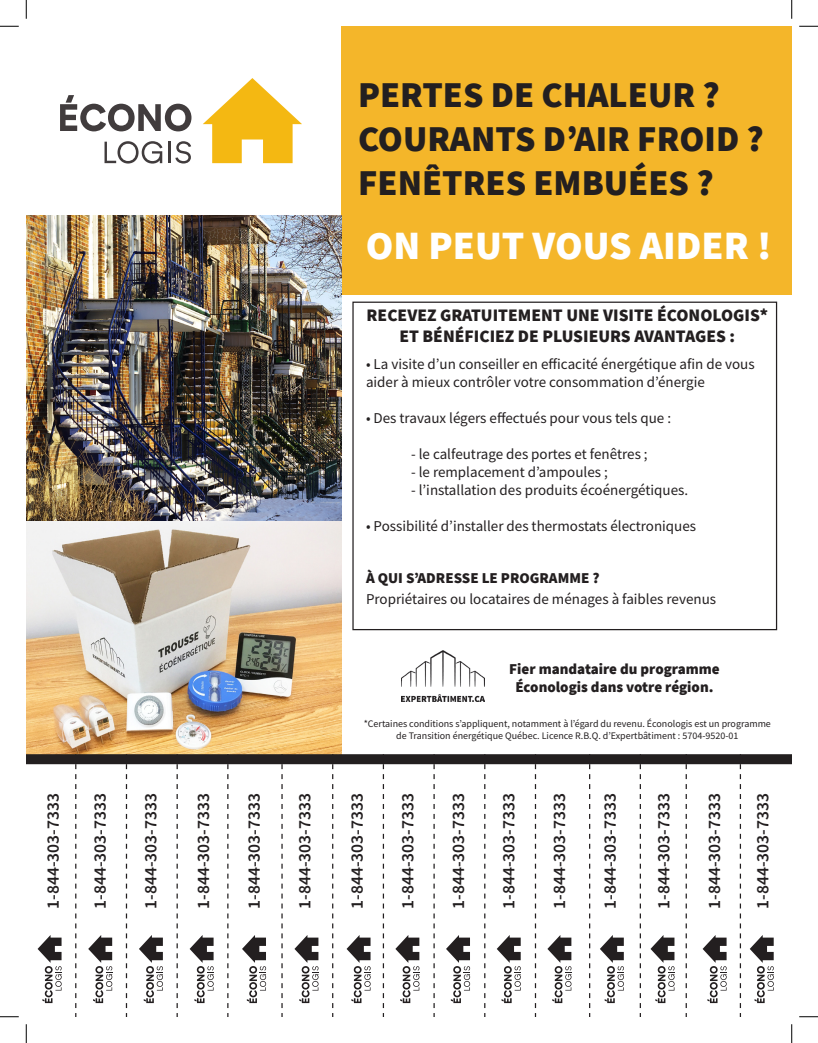
<style>
.page{position:relative;width:818px;height:1043px;background:#fff}
.page>*{position:absolute;margin:0;border:0;box-sizing:border-box;transform-origin:0 0}
.t1{font:900 40px "Source Sans Pro";color:#fff}
.t2{font:900 36.25px "Source Sans Pro";color:#231f20}
.t3{font:600 17.5px "Source Sans Pro";color:#231f20}
.t4{font:900 17.5px/21px "Source Sans Pro";color:#231f20;text-align:center}
.t5{font:15px/18px "Source Sans Pro";color:#231f20}
.t6{font:900 15px "Source Sans Pro";color:#231f20}
.t7{font:10px/12px "Source Sans Pro";color:#231f20;text-align:center}
</style>
<div class="page">
<div style="left:341px;top:26px;width:450px;height:268px;background:#f4b62a"></div>
<svg style="left:60px;top:95px;width:131px;height:36px"></svg>
<svg style="left:104px;top:141px;width:58px;height:23px"></svg>
<hr style="left:168px;top:142px;width:3px;height:21px;background:#413c3d">
<svg style="left:175px;top:141px;width:16px;height:22px"></svg>
<svg style="left:203px;top:78px;width:99px;height:85px"></svg>
<img style="left:26px;top:215px;width:315px;height:539px">
<div style="left:26px;top:754px;width:765px;height:10px;background:#231f20"></div>
<svg style="left:75px;top:754px;width:1px;height:262px"></svg>
<svg style="left:383px;top:764px;width:1px;height:252px"></svg>
<svg style="left:176px;top:754px;width:2px;height:262px"></svg>
<svg style="left:484px;top:754px;width:1px;height:262px"></svg>
<svg style="left:281px;top:754px;width:1px;height:262px"></svg>
<svg style="left:589px;top:764px;width:1px;height:252px"></svg>
<svg style="left:739px;top:754px;width:2px;height:262px"></svg>
<svg style="left:126px;top:764px;width:1px;height:252px"></svg>
<svg style="left:433px;top:754px;width:1px;height:262px"></svg>
<svg style="left:227px;top:754px;width:1px;height:262px"></svg>
<svg style="left:535px;top:764px;width:1px;height:252px"></svg>
<svg style="left:685px;top:754px;width:1px;height:262px"></svg>
<svg style="left:332px;top:754px;width:1px;height:262px"></svg>
<svg style="left:639px;top:754px;width:2px;height:262px"></svg>
<svg style="left:38px;top:935px;width:24px;height:68px"></svg>
<svg style="left:395px;top:935px;width:24px;height:68px"></svg>
<svg style="left:88px;top:935px;width:24px;height:68px"></svg>
<svg style="left:446px;top:935px;width:24px;height:68px"></svg>
<svg style="left:139px;top:935px;width:24px;height:68px"></svg>
<svg style="left:496px;top:935px;width:25px;height:68px"></svg>
<svg style="left:189px;top:935px;width:25px;height:68px"></svg>
<svg style="left:547px;top:935px;width:24px;height:68px"></svg>
<svg style="left:242px;top:935px;width:24px;height:68px"></svg>
<svg style="left:600px;top:935px;width:24px;height:68px"></svg>
<svg style="left:294px;top:935px;width:24px;height:68px"></svg>
<svg style="left:650px;top:935px;width:24px;height:68px"></svg>
<svg style="left:346px;top:935px;width:24px;height:68px"></svg>
<svg style="left:702px;top:935px;width:24px;height:68px"></svg>
<svg style="left:749px;top:935px;width:24px;height:68px"></svg>
<img style="left:401px;top:650px;width:83px;height:52px">
<div style="left:352px;top:301px;width:425px;height:329px;border:1px solid #231f20"></div>
<svg style="left:0;top:25px;width:19px;height:2px"></svg>
<svg style="left:799px;top:25px;width:19px;height:2px"></svg>
<svg style="left:0;top:1016px;width:19px;height:1px"></svg>
<svg style="left:799px;top:1016px;width:19px;height:1px"></svg>
<svg style="left:25px;top:0;width:2px;height:19px"></svg>
<svg style="left:25px;top:1024px;width:2px;height:18px"></svg>
<svg style="left:791px;top:0;width:1px;height:19px"></svg>
<svg style="left:791px;top:1024px;width:1px;height:18px"></svg>
<p class="t2" style="left:358px;top:70px;width:363px">PERTES DE CHALEUR ?</p>
<p class="t2" style="left:358px;top:114px;width:407px">COURANTS D’AIR FROID ?</p>
<p class="t2" style="left:358px;top:157px;width:357px">FENÊTRES EMBUÉES ?</p>
<p class="t1" style="left:366px;top:218px;width:407px">ON PEUT VOUS AIDER !</p>
<p class="t4" style="left:366px;top:304px;width:403px">RECEVEZ GRATUITEMENT UNE VISITE ÉCONOLOGIS*<br>ET BÉNÉFICIEZ DE PLUSIEURS AVANTAGES :</p>
<p class="t5" style="left:366px;top:355px;width:390px">• La visite d’un conseiller en efficacité énergétique afin de vous aider à mieux contrôler votre consommation d’énergie</p>
<p class="t5" style="left:366px;top:409px;width:306px">• Des travaux légers effectués pour vous tels que :</p>
<p class="t5" style="left:411px;top:445px;width:238px">- le calfeutrage des portes et fenêtres ;</p>
<p class="t5" style="left:411px;top:463px;width:198px">- le remplacement d’ampoules ;</p>
<p class="t5" style="left:411px;top:481px;width:279px">- l’installation des produits écoénergétiques.</p>
<p class="t5" style="left:366px;top:517px;width:331px">• Possibilité d’installer des thermostats électroniques</p>
<p class="t6" style="left:366px;top:567px;width:235px">À QUI S’ADRESSE LE PROGRAMME ?</p>
<p class="t5" style="left:366px;top:590px;width:351px">Propriétaires ou locataires de ménages à faibles revenus</p>
<p class="t6" style="left:509px;top:659px;width:212px">Fier mandataire du programme</p>
<p class="t6" style="left:515px;top:677px;width:200px">Éconologis dans votre région.</p>
<p class="t7" style="left:363px;top:718px;width:409px">*Certaines conditions s’appliquent, notamment à l’égard du revenu. Éconologis est un programme de Transition énergétique Québec. Licence R.B.Q. d’Expertbâtiment : 5704-9520-01</p>
<p class="t3" style="left:42px;top:909px;width:117px;rotate:-90deg">1-844-303-7333</p>
<p class="t3" style="left:89px;top:909px;width:117px;rotate:-90deg">1-844-303-7333</p>
<p class="t3" style="left:139px;top:909px;width:117px;rotate:-90deg">1-844-303-7333</p>
<p class="t3" style="left:192px;top:909px;width:117px;rotate:-90deg">1-844-303-7333</p>
<p class="t3" style="left:242px;top:909px;width:117px;rotate:-90deg">1-844-303-7333</p>
<p class="t3" style="left:293px;top:909px;width:117px;rotate:-90deg">1-844-303-7333</p>
<p class="t3" style="left:345px;top:909px;width:117px;rotate:-90deg">1-844-303-7333</p>
<p class="t3" style="left:396px;top:909px;width:117px;rotate:-90deg">1-844-303-7333</p>
<p class="t3" style="left:447px;top:909px;width:117px;rotate:-90deg">1-844-303-7333</p>
<p class="t3" style="left:497px;top:909px;width:117px;rotate:-90deg">1-844-303-7333</p>
<p class="t3" style="left:547px;top:909px;width:117px;rotate:-90deg">1-844-303-7333</p>
<p class="t3" style="left:598px;top:909px;width:117px;rotate:-90deg">1-844-303-7333</p>
<p class="t3" style="left:652px;top:909px;width:117px;rotate:-90deg">1-844-303-7333</p>
<p class="t3" style="left:703px;top:909px;width:117px;rotate:-90deg">1-844-303-7333</p>
<p class="t3" style="left:751px;top:909px;width:117px;rotate:-90deg">1-844-303-7333</p>
</div>
